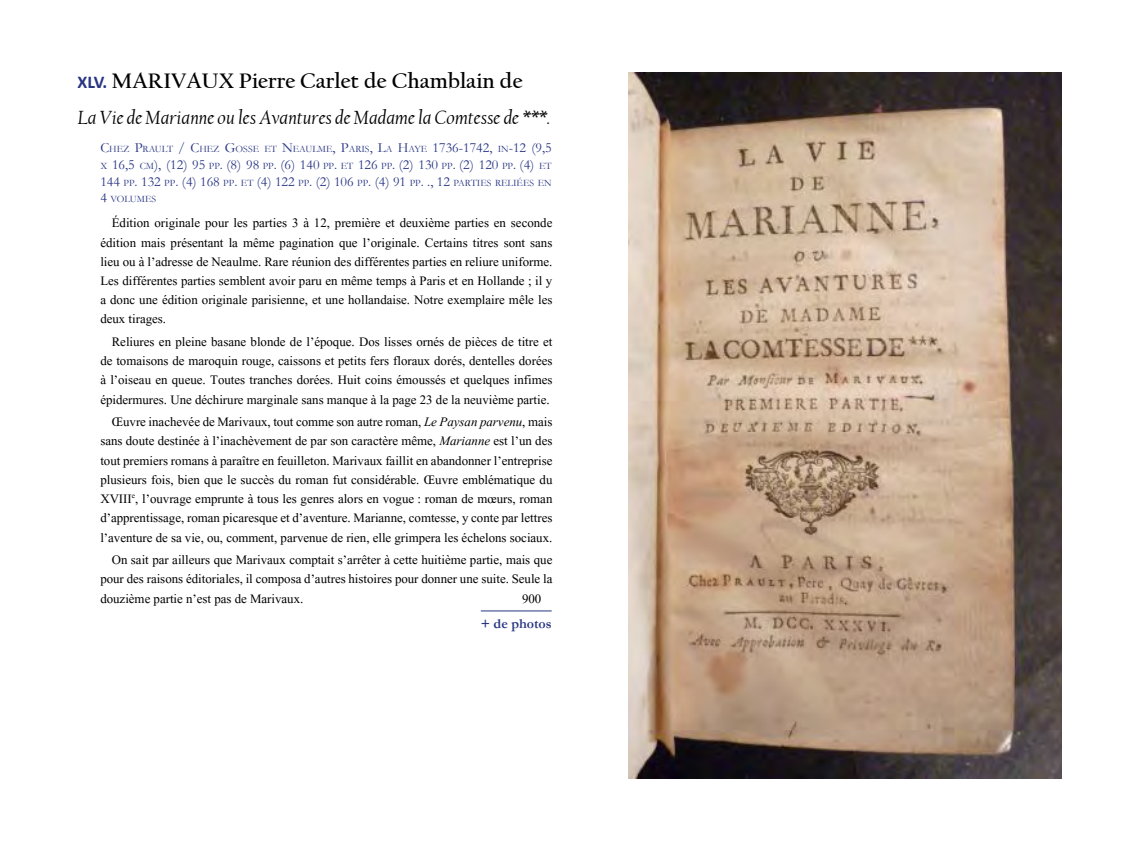
<style>
.page{position:relative;width:1134px;height:851px;background:#fff}
.page>*{position:absolute;margin:0;border:0;box-sizing:border-box;transform-origin:0 0}
.t1{font:700 22px "Californian FB";color:#000}
.t2{font:italic 20px "Californian FB";color:#000}
.t3{font:16px/19.2px "Aparajita";color:#000;text-align:justify}
.t4{font:14px/16.8px "Garamond";color:#283583}
.t5{font:700 14px "Garamond";color:#283583}
.t6{font:9.8px "Garamond";color:#283583}
.s1{font-family:"Calibri";font-size:18px;color:#283583}
.s2{font-size:14px}
.s3{font-size:9.8px}
.s4{font-style:italic}
</style>
<div class="page">
<hr style="left:481px;top:610px;width:71px;height:1px;background:#283583">
<img style="left:628px;top:72px;width:434px;height:706px">
<h1 class="t1" style="left:78px;top:69px;width:447px"><span class="s1">XLV.</span> MARIVAUX Pierre Carlet de Chamblain de</h1>
<p class="t2" style="left:78px;top:106px;width:474px">La Vie de Marianne ou les Avantures de Madame la Comtesse de ***.</p>
<p class="t6" style="left:100px;top:142px;width:453px"><span class="s2">C</span>HEZ <span class="s2">P</span>RAULT <span class="s2">/ C</span>HEZ <span class="s2">G</span>OSSE ET <span class="s2">N</span>EAULME<span class="s2">, P</span>ARIS<span class="s2">, L</span>A <span class="s2">H</span>AYE <span class="s2">1736-1742,</span> IN<span class="s2">-12 (9,5</span></p>
<p class="t4" style="left:100px;top:156px;width:453px"><span class="s3">X</span> 16,5 <span class="s3">CM</span>), (12) 95 <span class="s3">PP</span>. (8) 98 <span class="s3">PP</span>. (6) 140 <span class="s3">PP</span>. <span class="s3">ET</span> 126 <span class="s3">PP</span>. (2) 130 <span class="s3">PP</span>. (2) 120 <span class="s3">PP</span>. (4) <span class="s3">ET<br></span>144 <span class="s3">PP</span>. 132 <span class="s3">PP</span>. (4) 168 <span class="s3">PP</span>. <span class="s3">ET</span> (4) 122 <span class="s3">PP</span>. (2) 106 <span class="s3">PP</span>. (4) 91 <span class="s3">PP</span>. ., 12 <span class="s3">PARTIES RELIÉES EN</span></p>
<p class="t6" style="left:100px;top:193px;width:57px"><span class="s2">4</span> VOLUMES</p>
<p class="t3" style="left:100px;top:215px;width:454px;text-indent:11px">Édition originale pour les parties 3 à 12, première et deuxième parties en seconde édition mais présentant la même pagination que l’originale. Certains titres sont sans lieu ou à l’adresse de Neaulme. Rare réunion des différentes parties en reliure uniforme.<br>Les différentes parties semblent avoir paru en même temps à Paris et en Hollande ; il y a donc une édition originale parisienne, et une hollandaise. Notre exemplaire mêle les deux tirages.</p>
<p class="t3" style="left:100px;top:333px;width:454px;text-indent:11px">Reliures en pleine basane blonde de l’époque. Dos lisses ornés de pièces de titre et de tomaisons de maroquin rouge, caissons et petits fers floraux dorés, dentelles dorées à l’oiseau en queue. Toutes tranches dorées. Huit coins émoussés et quelques infimes épidermures. Une déchirure marginale sans manque à la page 23 de la neuvième partie.</p>
<p class="t3" style="left:100px;top:414px;width:454px;text-indent:11px">Œuvre inachevée de Marivaux, tout comme son autre roman, <span class="s4">Le Paysan parvenu</span>, mais sans doute destinée à l’inachèvement de par son caractère même, <span class="s4">Marianne</span> est l’un des tout premiers romans à paraître en feuilleton. Marivaux faillit en abandonner l’entreprise plusieurs fois, bien que le succès du roman fut considérable. Œuvre emblématique du XVIII<sup>e</sup>, l’ouvrage emprunte à tous les genres alors en vogue : roman de mœurs, roman d’apprentissage, roman picaresque et d’aventure. Marianne, comtesse, y conte par lettres l’aventure de sa vie, ou, comment, parvenue de rien, elle grimpera les échelons sociaux.</p>
<p class="t3" style="left:100px;top:551px;width:454px;text-indent:11px">On sait par ailleurs que Marivaux comptait s’arrêter à cette huitième partie, mais que pour des raisons éditoriales, il composa d’autres histoires pour donner une suite. Seule la douzième partie n’est pas de Marivaux.</p>
<p class="t3" style="left:522px;top:590px;width:21px">900</p>
<p class="t5" style="left:481px;top:614px;width:72px">+ de photos</p>
</div>
